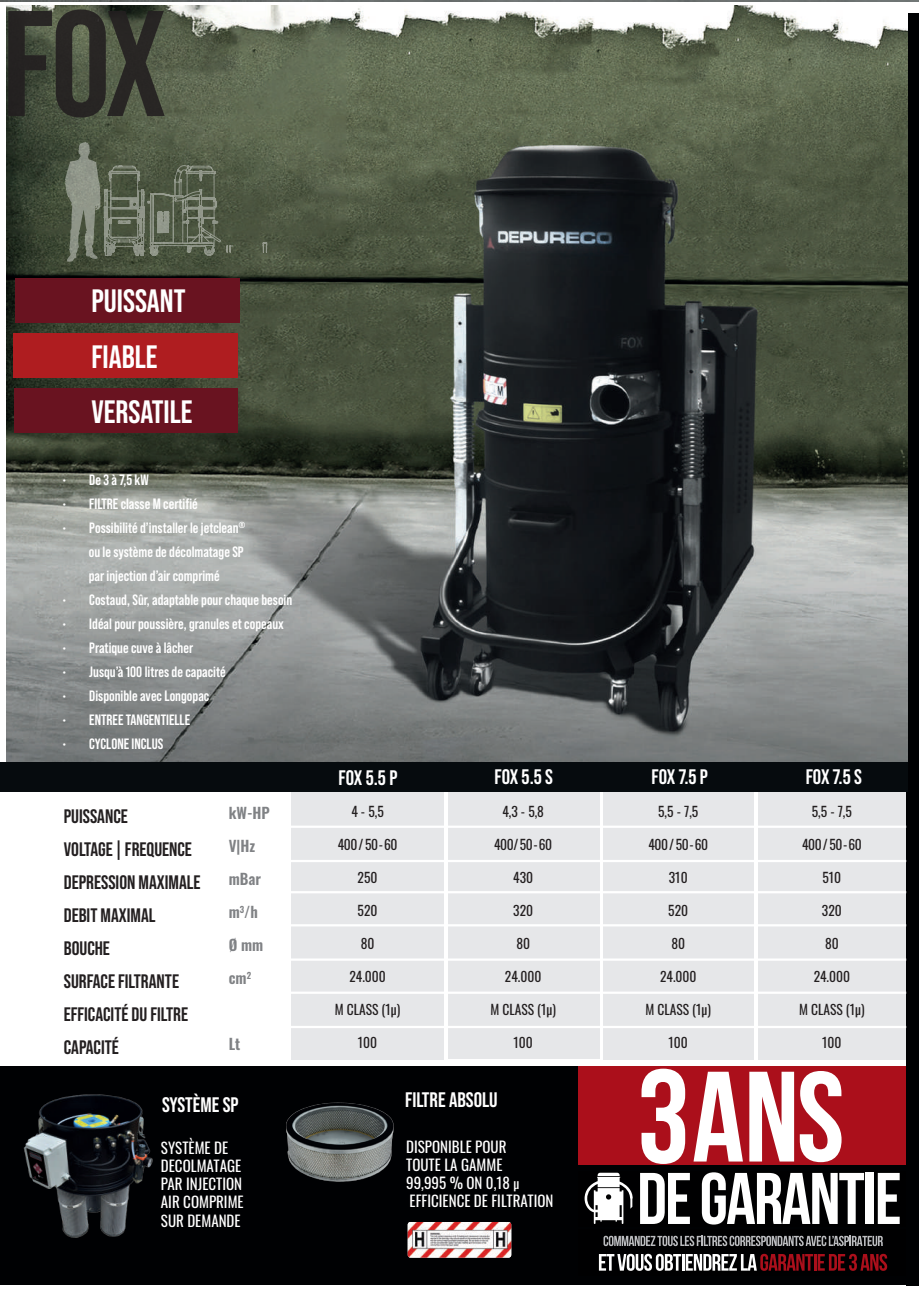
<style>
.page{position:relative;width:919px;height:1289px;background:#fff}
.page>*{position:absolute;margin:0;border:0;box-sizing:border-box;transform-origin:0 0}
.t1{font:700 150px "Bebas Neue Pro";color:#231f20}
.t2{font:700 32.25px/55.3px "Bebas Neue Pro";color:#fff}
.t3{font:700 21px "Bebas Neue Pro";color:#fff}
.t4{font:700 19.5px/33px "Bebas Neue Pro";color:#231f20}
.t5{font:700 15px/24px "Bebas Neue Pro";color:#fff;text-align:justify}
.t6{font:15px/18px "Oswald";color:#fff}
.t7{font:600 15px "Oswald";color:#808285}
.t8{font:13.5px "Oswald";color:#231f20}
.s1{font-size:13.5px}
</style>
<div class="page">
<div style="left:603px;top:763px;width:150px;height:296px;background:#e6e7e9"></div>
<div style="left:758px;top:763px;width:149px;height:296px;background:#e6e7e9"></div>
<div style="left:292px;top:763px;width:152px;height:296px;background:#e6e7e9"></div>
<div style="left:448px;top:762px;width:151px;height:297px;background:#e6e7e9"></div>
<div style="left:906px;top:13px;width:12px;height:1272px;background:#000103"></div>
<img style="left:6px;top:6px;width:901px;height:755px">
<img style="left:0;top:0;width:918px;height:2px">
<div style="left:0;top:1066px;width:906px;height:219px;background:#000103"></div>
<hr style="left:0;top:859px;width:906px;height:3px;background:#fff">
<hr style="left:0;top:958px;width:906px;height:2px;background:#fff">
<hr style="left:0;top:1025px;width:906px;height:3px;background:#fff">
<hr style="left:0;top:825px;width:906px;height:2px;background:#fff">
<hr style="left:0;top:924px;width:906px;height:2px;background:#fff">
<hr style="left:0;top:991px;width:906px;height:2px;background:#fff">
<hr style="left:0;top:891px;width:906px;height:2px;background:#fff">
<div style="left:0;top:762px;width:907px;height:29px;background:#060b0e"></div>
<img style="left:23px;top:1094px;width:130px;height:144px">
<div style="left:15px;top:278px;width:225px;height:44px;background:#691320"></div>
<div style="left:14px;top:388px;width:224px;height:44px;background:#691320"></div>
<div style="left:13px;top:334px;width:225px;height:44px;background:#af1d20"></div>
<img style="left:407px;top:1222px;width:104px;height:35px">
<svg style="left:584px;top:1172px;width:48px;height:51px"></svg>
<div style="left:578px;top:1066px;width:327px;height:98px;background:#ab0f1b"></div>
<svg style="left:693px;top:1071px;width:49px;height:90px"></svg>
<svg style="left:641px;top:1068px;width:44px;height:95px"></svg>
<svg style="left:640px;top:1172px;width:49px;height:51px"></svg>
<svg style="left:701px;top:1172px;width:163px;height:52px"></svg>
<div style="left:865px;top:1172px;width:8px;height:51px;background:#fff"></div>
<svg style="left:877px;top:1172px;width:22px;height:51px"></svg>
<svg style="left:603px;top:1235px;width:279px;height:11px"></svg>
<svg style="left:599px;top:1253px;width:288px;height:17px"></svg>
<svg style="left:749px;top:1071px;width:92px;height:91px"></svg>
<img style="left:286px;top:1102px;width:108px;height:80px">
<svg style="left:65px;top:142px;width:202px;height:120px;background:#5d6653"></svg>
<h1 class="t1" style="left:2px;top:-22px;width:165px">FOX</h1>
<h2 class="t2" style="left:91px;top:273px;width:102px">PUISSANT<br>FIABLE<br>VERSATILE</h2>
<p class="t5" style="left:62px;top:467px;width:88px">• De 3 à 7,5 kW</p>
<p class="t5" style="left:62px;top:491px;width:137px">• FILTRE classe M certifié</p>
<p class="t5" style="left:89px;top:515px;width:158px;text-indent:-26px">• Possibilité d’installer le jetclean<sup>® </sup>ou le système de décolmatage SP par injection d’air comprimé</p>
<p class="t5" style="left:62px;top:587px;width:231px">• Costaud, Sûr, adaptable pour chaque besoin</p>
<p class="t5" style="left:62px;top:611px;width:223px">• Idéal pour poussière, granules et copeaux</p>
<p class="t5" style="left:62px;top:635px;width:132px">• Pratique cuve à lâcher</p>
<p class="t5" style="left:62px;top:659px;width:165px">• Jusqu’à 100 litres de capacité</p>
<p class="t5" style="left:62px;top:683px;width:148px">• Disponible avec Longopac</p>
<p class="t5" style="left:62px;top:707px;width:129px">• ENTREE TANGENTIELLE</p>
<p class="t5" style="left:62px;top:731px;width:102px">• CYCLONE INCLUS</p>
<h3 class="t4" style="left:64px;top:799px;width:138px">PUISSANCE<br>VOLTAGE | FREQUENCE<br>DEPRESSION MAXIMALE<br>DEBIT MAXIMAL<br>BOUCHE<br>SURFACE FILTRANTE<br>EFFICACITÉ DU FILTRE<br>CAPACITÉ</h3>
<p class="t7" style="left:229px;top:799px;width:43px">kW-HP</p>
<p class="t7" style="left:229px;top:832px;width:28px">V|Hz</p>
<p class="t7" style="left:229px;top:865px;width:34px">mBar</p>
<p class="t7" style="left:229px;top:898px;width:31px">m<sup>3</sup>/h</p>
<p class="t7" style="left:229px;top:931px;width:36px">Ø mm</p>
<p class="t7" style="left:229px;top:964px;width:24px">cm<sup>2</sup></p>
<p class="t7" style="left:229px;top:1030px;width:13px">Lt</p>
<h3 class="t3" style="left:162px;top:1092px;width:78px">SYSTÈME SP</h3>
<p class="t6" style="left:161px;top:1137px;width:84px">SYSTÈME DE<br>DECOLMATAGE<br>PAR INJECTION<br>AIR COMPRIME<br>SUR DEMANDE</p>
<h3 class="t3" style="left:338px;top:765px;width:60px">FOX 5.5 P</h3>
<h3 class="t3" style="left:494px;top:764px;width:60px">FOX 5.5 S</h3>
<h3 class="t3" style="left:651px;top:765px;width:58px">FOX 7.5 P</h3>
<h3 class="t3" style="left:805px;top:764px;width:58px">FOX 7.5 S</h3>
<p class="t8" style="left:351px;top:799px;width:34px">4 - 5,5</p>
<p class="t8" style="left:338px;top:832px;width:61px">400 / 50-60</p>
<p class="t8" style="left:357px;top:865px;width:21px">250</p>
<p class="t8" style="left:357px;top:898px;width:21px">520</p>
<p class="t8" style="left:361px;top:931px;width:15px">80</p>
<p class="t8" style="left:349px;top:964px;width:38px">24.000</p>
<p class="t8" style="left:335px;top:997px;width:67px">M CLASS (1µ)</p>
<p class="t8" style="left:358px;top:1030px;width:21px">100</p>
<p class="t8" style="left:502px;top:799px;width:43px">4,3 - 5,8</p>
<p class="t8" style="left:494px;top:832px;width:60px">400/ 50-60</p>
<p class="t8" style="left:513px;top:865px;width:21px">430</p>
<p class="t8" style="left:513px;top:898px;width:21px">320</p>
<p class="t8" style="left:516px;top:931px;width:15px">80</p>
<p class="t8" style="left:505px;top:964px;width:38px">24.000</p>
<p class="t8" style="left:490px;top:997px;width:67px">M CLASS (1µ)</p>
<p class="t8" style="left:513px;top:1030px;width:21px">100</p>
<h3 class="t3" style="left:405px;top:1088px;width:94px">FILTRE ABSOLU</h3>
<p class="t6" style="left:406px;top:1136px;width:149px">DISPONIBLE POUR<br>TOUTE LA GAMME<br>99,995 % ON 0,18 <span class="s1">µ<br></span>EFFICIENCE DE FILTRATION</p>
<p class="t8" style="left:658px;top:799px;width:42px">5,5 - 7,5</p>
<p class="t8" style="left:648px;top:832px;width:61px">400 / 50-60</p>
<p class="t8" style="left:668px;top:865px;width:20px">310</p>
<p class="t8" style="left:668px;top:898px;width:21px">520</p>
<p class="t8" style="left:671px;top:931px;width:15px">80</p>
<p class="t8" style="left:660px;top:964px;width:38px">24.000</p>
<p class="t8" style="left:645px;top:997px;width:67px">M CLASS (1µ)</p>
<p class="t8" style="left:668px;top:1030px;width:21px">100</p>
<p class="t8" style="left:811px;top:799px;width:42px">5,5 - 7,5</p>
<p class="t8" style="left:802px;top:832px;width:61px">400 / 50-60</p>
<p class="t8" style="left:822px;top:865px;width:20px">510</p>
<p class="t8" style="left:821px;top:898px;width:21px">320</p>
<p class="t8" style="left:825px;top:931px;width:15px">80</p>
<p class="t8" style="left:813px;top:964px;width:38px">24.000</p>
<p class="t8" style="left:799px;top:997px;width:67px">M CLASS (1µ)</p>
<p class="t8" style="left:822px;top:1030px;width:21px">100</p>
</div>
